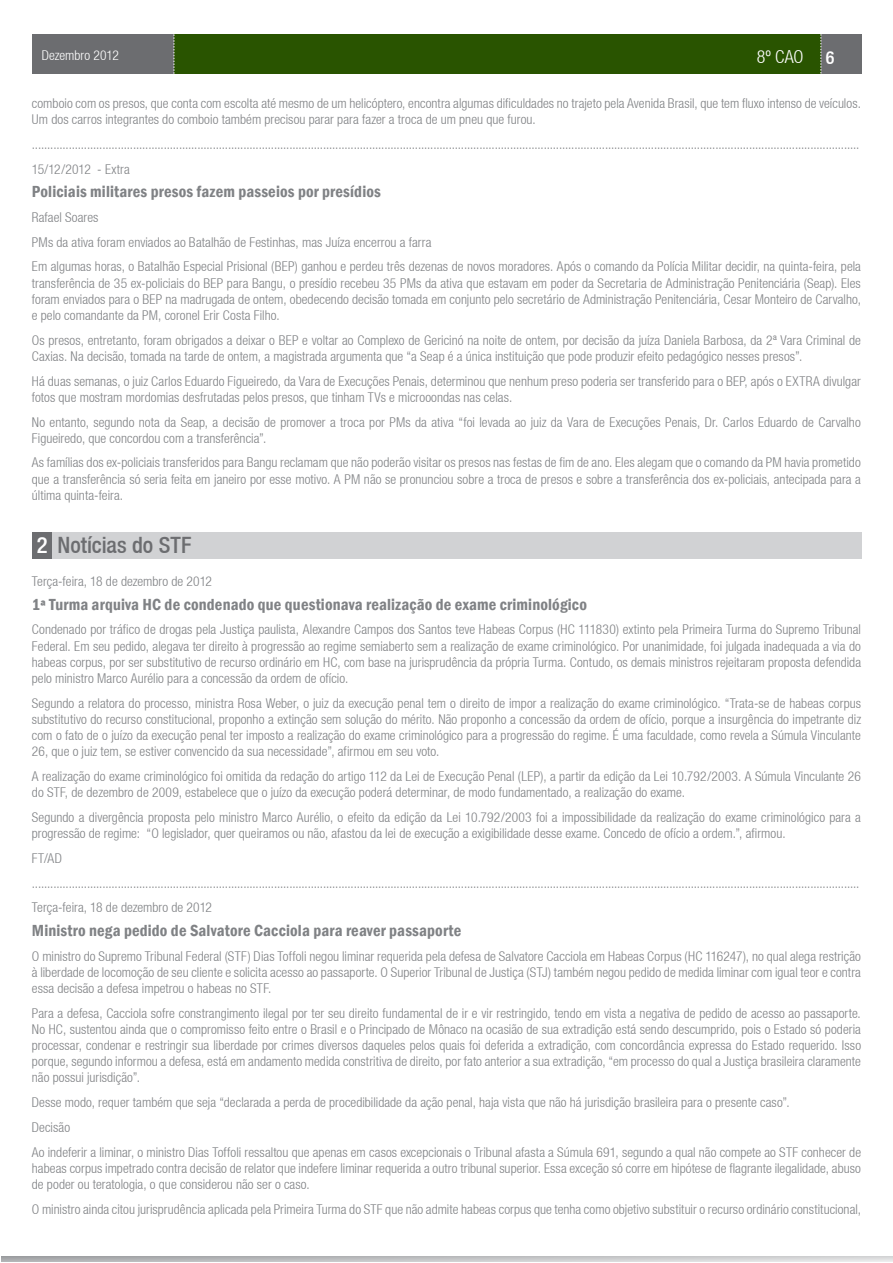
<style>
.page{position:relative;width:893px;height:1263px;background:#fff}
.page>*{position:absolute;margin:0;border:0;box-sizing:border-box;transform-origin:0 0}
.caixa_texto_corrido{font:500 condensed 22.5px "Helvetica Neue LT";color:#6c6d70}
.t1{font:300 condensed 18px "Helvetica Neue LT";color:#fff}
.caixa_texto_corrido-2{font:600 condensed 16.5px "Franklin Gothic";letter-spacing:.01em;color:#808285}
.caixa_texto_corrido-3{font:300 condensed 13.5px/16.2px "Helvetica Neue LT";letter-spacing:.005em;color:#808285;text-align:justify}
.t2{font:300 condensed 13.5px "Helvetica Neue LT";color:#fff}
.s1{font-weight:500}
.s2{color:#fff}
</style>
<div class="page">
<div style="left:32px;top:34px;width:829px;height:40px;background:#295400"></div>
<div style="left:821px;top:34px;width:40px;height:39px;background:#6c6d70"></div>
<svg style="left:820px;top:34px;width:1px;height:39px"></svg>
<div style="left:32px;top:34px;width:141px;height:39px;background:#6c6d70"></div>
<svg style="left:174px;top:34px;width:1px;height:40px"></svg>
<svg style="left:1px;top:1256px;width:891px;height:6px;background:#c3c4c6"></svg>
<div style="left:32px;top:532px;width:829px;height:27px;background:#d1d2d4"></div>
<div style="left:32px;top:532px;width:20px;height:27px;background:#6c6d70"></div>
<p class="t2" style="left:42px;top:48px;width:79px">Dezembro 2012</p>
<h2 class="t1" style="left:757px;top:47px;width:79px">8º CAO <span class="s1">6</span></h2>
<p class="caixa_texto_corrido-3" style="left:32px;top:95px;width:830px">comboio com os presos, que conta com escolta até mesmo de um helicóptero, encontra algumas dificuldades no trajeto pela Avenida Brasil, que tem fluxo intenso de veículos.<br>Um dos carros integrantes do comboio também precisou parar para fazer a troca de um pneu que furou.</p>
<p class="caixa_texto_corrido-3" style="left:32px;top:136px;width:829px">..............................................................................................................................................................................................................................................................................</p>
<p class="caixa_texto_corrido-3" style="left:32px;top:161px;width:100px">15/12/2012 - Extra</p>
<p class="caixa_texto_corrido-2" style="left:32px;top:181px;width:351px">Policiais militares presos fazem passeios por presídios</p>
<p class="caixa_texto_corrido-3" style="left:32px;top:209px;width:68px">Rafael Soares</p>
<p class="caixa_texto_corrido-3" style="left:32px;top:234px;width:401px">PMs da ativa foram enviados ao Batalhão de Festinhas, mas Juíza encerrou a farra</p>
<p class="caixa_texto_corrido-3" style="left:32px;top:258px;width:831px">Em algumas horas, o Batalhão Especial Prisional (BEP) ganhou e perdeu três dezenas de novos moradores. Após o comando da Polícia Militar decidir, na quinta-feira, pela transferência de 35 ex-policiais do BEP para Bangu, o presídio recebeu 35 PMs da ativa que estavam em poder da Secretaria de Administração Penitenciária (Seap). Eles foram enviados para o BEP na madrugada de ontem, obedecendo decisão tomada em conjunto pelo secretário de Administração Penitenciária, Cesar Monteiro de Carvalho, e pelo comandante da PM, coronel Erir Costa Filho.</p>
<p class="caixa_texto_corrido-3" style="left:32px;top:332px;width:830px">Os presos, entretanto, foram obrigados a deixar o BEP e voltar ao Complexo de Gericinó na noite de ontem, por decisão da juíza Daniela Barbosa, da 2ª Vara Criminal de<br>Caxias. Na decisão, tomada na tarde de ontem, a magistrada argumenta que “a Seap é a única instituição que pode produzir efeito pedagógico nesses presos”.</p>
<p class="caixa_texto_corrido-3" style="left:32px;top:373px;width:830px">Há duas semanas, o juiz Carlos Eduardo Figueiredo, da Vara de Execuções Penais, determinou que nenhum preso poderia ser transferido para o BEP, após o EXTRA divulgar fotos que mostram mordomias desfrutadas pelos presos, que tinham TVs e microoondas nas celas.</p>
<p class="caixa_texto_corrido-3" style="left:32px;top:414px;width:830px">No entanto, segundo nota da Seap, a decisão de promover a troca por PMs da ativa “foi levada ao juiz da Vara de Execuções Penais, Dr. Carlos Eduardo de Carvalho<br>Figueiredo, que concordou com a transferência”.</p>
<p class="caixa_texto_corrido-3" style="left:32px;top:454px;width:831px">As famílias dos ex-policiais transferidos para Bangu reclamam que não poderão visitar os presos nas festas de fim de ano. Eles alegam que o comando da PM havia prometido que a transferência só seria feita em janeiro por esse motivo. A PM não se pronunciou sobre a troca de presos e sobre a transferência dos ex-policiais, antecipada para a última quinta-feira.</p>
<p class="caixa_texto_corrido" style="left:37px;top:532px;width:156px"><span class="s2">2</span> Notícias do STF</p>
<p class="caixa_texto_corrido-3" style="left:32px;top:573px;width:182px">Terça-feira, 18 de dezembro de 2012</p>
<p class="caixa_texto_corrido-2" style="left:32px;top:593px;width:556px">1ª Turma arquiva HC de condenado que questionava realização de exame criminológico</p>
<p class="caixa_texto_corrido-3" style="left:32px;top:621px;width:831px">Condenado por tráfico de drogas pela Justiça paulista, Alexandre Campos dos Santos teve Habeas Corpus (HC 111830) extinto pela Primeira Turma do Supremo Tribunal Federal. Em seu pedido, alegava ter direito à progressão ao regime semiaberto sem a realização de exame criminológico. Por unanimidade, foi julgada inadequada a via do habeas corpus, por ser substitutivo de recurso ordinário em HC, com base na jurisprudência da própria Turma. Contudo, os demais ministros rejeitaram proposta defendida pelo ministro Marco Aurélio para a concessão da ordem de ofício.</p>
<p class="caixa_texto_corrido-3" style="left:32px;top:695px;width:831px">Segundo a relatora do processo, ministra Rosa Weber, o juiz da execução penal tem o direito de impor a realização do exame criminológico. “Trata-se de habeas corpus substitutivo do recurso constitucional, proponho a extinção sem solução do mérito. Não proponho a concessão da ordem de ofício, porque a insurgência do impetrante diz com o fato de o juízo da execução penal ter imposto a realização do exame criminológico para a progressão do regime. É uma faculdade, como revela a Súmula Vinculante 26, que o juiz tem, se estiver convencido da sua necessidade”, afirmou em seu voto.</p>
<p class="caixa_texto_corrido-3" style="left:32px;top:768px;width:831px">A realização do exame criminológico foi omitida da redação do artigo 112 da Lei de Execução Penal (LEP), a partir da edição da Lei 10.792/2003. A Súmula Vinculante 26 do STF, de dezembro de 2009, estabelece que o juízo da execução poderá determinar, de modo fundamentado, a realização do exame.</p>
<p class="caixa_texto_corrido-3" style="left:32px;top:809px;width:831px">Segundo a divergência proposta pelo ministro Marco Aurélio, o efeito da edição da Lei 10.792/2003 foi a impossibilidade da realização do exame criminológico para a progressão de regime: “O legislador, quer queiramos ou não, afastou da lei de execução a exigibilidade desse exame. Concedo de ofício a ordem.”, afirmou.</p>
<p class="caixa_texto_corrido-3" style="left:32px;top:850px;width:32px">FT/AD</p>
<p class="caixa_texto_corrido-3" style="left:32px;top:875px;width:829px">..............................................................................................................................................................................................................................................................................</p>
<p class="caixa_texto_corrido-3" style="left:32px;top:899px;width:182px">Terça-feira, 18 de dezembro de 2012</p>
<p class="caixa_texto_corrido-2" style="left:32px;top:919px;width:431px">Ministro nega pedido de Salvatore Cacciola para reaver passaporte</p>
<p class="caixa_texto_corrido-3" style="left:32px;top:947px;width:831px">O ministro do Supremo Tribunal Federal (STF) Dias Toffoli negou liminar requerida pela defesa de Salvatore Cacciola em Habeas Corpus (HC 116247), no qual alega restrição à liberdade de locomoção de seu cliente e solicita acesso ao passaporte. O Superior Tribunal de Justiça (STJ) também negou pedido de medida liminar com igual teor e contra essa decisão a defesa impetrou o habeas no STF.</p>
<p class="caixa_texto_corrido-3" style="left:32px;top:1005px;width:831px">Para a defesa, Cacciola sofre constrangimento ilegal por ter seu direito fundamental de ir e vir restringido, tendo em vista a negativa de pedido de acesso ao passaporte.<br>No HC, sustentou ainda que o compromisso feito entre o Brasil e o Principado de Mônaco na ocasião de sua extradição está sendo descumprido, pois o Estado só poderia processar, condenar e restringir sua liberdade por crimes diversos daqueles pelos quais foi deferida a extradição, com concordância expressa do Estado requerido. Isso porque, segundo informou a defesa, está em andamento medida constritiva de direito, por fato anterior a sua extradição, “em processo do qual a Justiça brasileira claramente não possui jurisdição”.</p>
<p class="caixa_texto_corrido-3" style="left:32px;top:1094px;width:759px">Desse modo, requer também que seja “declarada a perda de procedibilidade da ação penal, haja vista que não há jurisdição brasileira para o presente caso”.</p>
<p class="caixa_texto_corrido-3" style="left:32px;top:1119px;width:40px">Decisão</p>
<p class="caixa_texto_corrido-3" style="left:32px;top:1143px;width:831px">Ao indeferir a liminar, o ministro Dias Toffoli ressaltou que apenas em casos excepcionais o Tribunal afasta a Súmula 691, segundo a qual não compete ao STF conhecer de habeas corpus impetrado contra decisão de relator que indefere liminar requerida a outro tribunal superior. Essa exceção só corre em hipótese de flagrante ilegalidade, abuso de poder ou teratologia, o que considerou não ser o caso.</p>
<p class="caixa_texto_corrido-3" style="left:32px;top:1201px;width:831px">O ministro ainda citou jurisprudência aplicada pela Primeira Turma do STF que não admite habeas corpus que tenha como objetivo substituir o recurso ordinário constitucional,</p>
</div>
